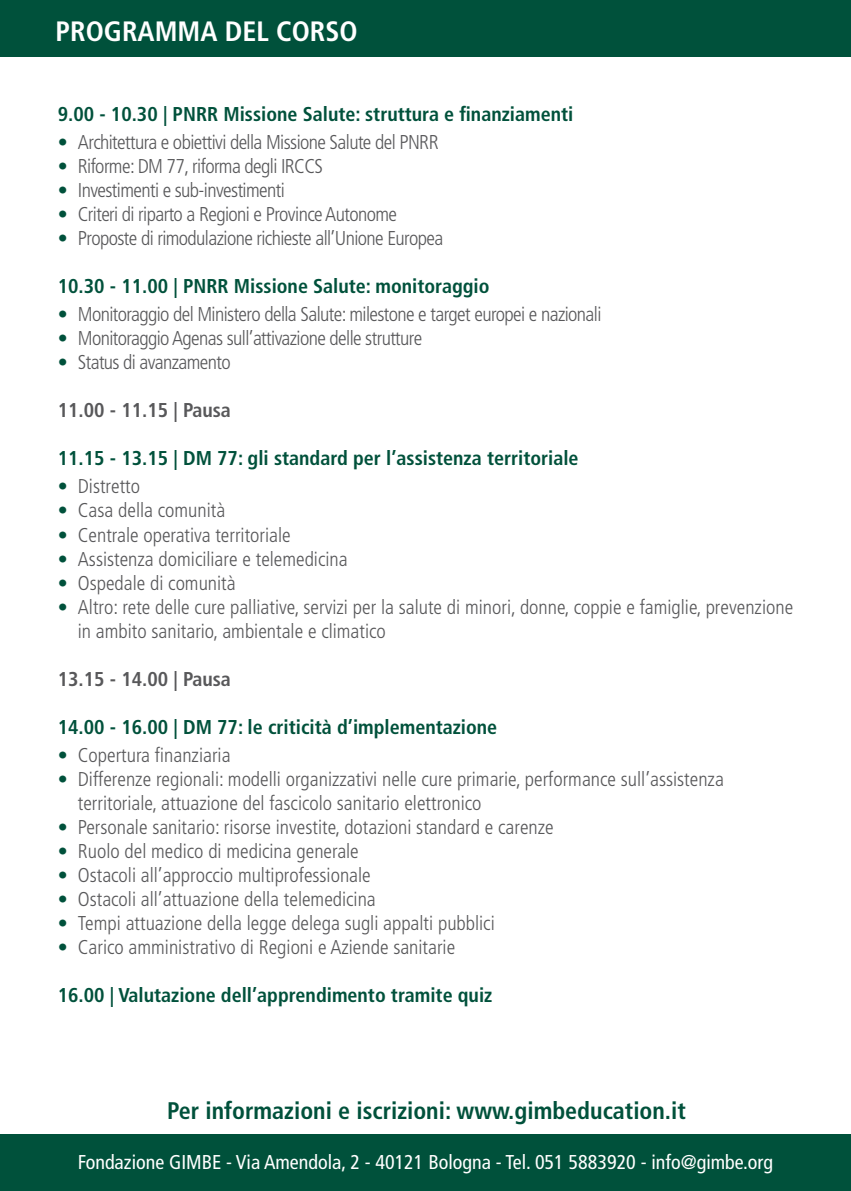
<style>
.page{position:relative;width:851px;height:1191px;background:#fff}
.page>*{position:absolute;margin:0;border:0;box-sizing:border-box;transform-origin:0 0}
.t1{font:700 condensed 28px "Frutiger LT Std";color:#fff}
.t2{font:700 condensed 24px "Frutiger LT Std";color:#00513b}
.t3{font:300 condensed 20px/24px "Frutiger LT Std";color:#58585a}
.t4{font:300 condensed 20px "Frutiger LT Std";letter-spacing:-.03em;color:#58585a}
.t5{font:700 condensed 20px "Frutiger LT Std";color:#00513b}
.t6{font:condensed 20px "Frutiger LT Std";color:#fff}
.t7{font:700 condensed 20px "Frutiger LT Std";color:#58585a}
.s1{color:#00513b}
</style>
<div class="page">
<div style="left:0;top:0;width:850px;height:57px;background:#00513b"></div>
<div style="left:0;top:1134px;width:850px;height:57px;background:#00513b"></div>
<h1 class="t1" style="left:56px;top:15px;width:303px">PROGRAMMA DEL CORSO</h1>
<p class="t5" style="left:58px;top:103px;width:517px">9.00 - 10.30 | PNRR Missione Salute: struttura e finanziamenti</p>
<p class="t4" style="left:58px;top:131px;width:382px"><span class="s1">•</span> Architettura e obiettivi della Missione Salute del PNRR</p>
<p class="t4" style="left:58px;top:155px;width:267px"><span class="s1">•</span> Riforme: DM 77, riforma degli IRCCS</p>
<p class="t4" style="left:58px;top:179px;width:228px"><span class="s1">•</span> Investimenti e sub-investimenti</p>
<p class="t4" style="left:58px;top:203px;width:340px"><span class="s1">•</span> Criteri di riparto a Regioni e Province Autonome</p>
<p class="t4" style="left:58px;top:227px;width:387px"><span class="s1">•</span> Proposte di rimodulazione richieste all’Unione Europea</p>
<p class="t5" style="left:58px;top:275px;width:433px">10.30 - 11.00 | PNRR Missione Salute: monitoraggio</p>
<p class="t4" style="left:58px;top:303px;width:545px"><span class="s1">•</span> Monitoraggio del Ministero della Salute: milestone e target europei e nazionali</p>
<p class="t4" style="left:58px;top:327px;width:366px"><span class="s1">•</span> Monitoraggio Agenas sull’attivazione delle strutture</p>
<p class="t4" style="left:58px;top:351px;width:174px"><span class="s1">•</span> Status di avanzamento</p>
<p class="t7" style="left:58px;top:399px;width:174px">11.00 - 11.15 | Pausa</p>
<p class="t5" style="left:58px;top:447px;width:522px">11.15 - 13.15 | DM 77: gli standard per l’assistenza territoriale</p>
<p class="t3" style="left:58px;top:475px;width:84px"><span class="s1">•</span> Distretto</p>
<p class="t3" style="left:58px;top:499px;width:169px"><span class="s1">•</span> Casa della comunità</p>
<p class="t3" style="left:58px;top:523px;width:234px"><span class="s1">•</span> Centrale operativa territoriale</p>
<p class="t3" style="left:58px;top:547px;width:291px"><span class="s1">•</span> Assistenza domiciliare e telemedicina</p>
<p class="t3" style="left:58px;top:571px;width:179px"><span class="s1">•</span> Ospedale di comunità</p>
<p class="t3" style="left:78px;top:595px;width:716px;text-indent:-20px"><span class="s1">•</span> Altro: rete delle cure palliative, servizi per la salute di minori, donne, coppie e famiglie, prevenzione in ambito sanitario, ambientale e climatico</p>
<p class="t7" style="left:58px;top:667px;width:174px">13.15 - 14.00 | Pausa</p>
<p class="t5" style="left:58px;top:715px;width:441px">14.00 - 16.00 | DM 77: le criticità d’implementazione</p>
<p class="t3" style="left:58px;top:743px;width:174px"><span class="s1">•</span> Copertura finanziaria</p>
<p class="t3" style="left:78px;top:767px;width:647px;text-indent:-20px"><span class="s1">•</span> Differenze regionali: modelli organizzativi nelle cure primarie, performance sull’assistenza territoriale, attuazione del fascicolo sanitario elettronico</p>
<p class="t3" style="left:58px;top:815px;width:497px"><span class="s1">•</span> Personale sanitario: risorse investite, dotazioni standard e carenze</p>
<p class="t3" style="left:58px;top:839px;width:302px"><span class="s1">•</span> Ruolo del medico di medicina generale</p>
<p class="t3" style="left:58px;top:863px;width:314px"><span class="s1">•</span> Ostacoli all’approccio multiprofessionale</p>
<p class="t3" style="left:58px;top:887px;width:319px"><span class="s1">•</span> Ostacoli all’attuazione della telemedicina</p>
<p class="t3" style="left:58px;top:911px;width:438px"><span class="s1">•</span> Tempi attuazione della legge delega sugli appalti pubblici</p>
<p class="t3" style="left:58px;top:935px;width:399px"><span class="s1">•</span> Carico amministrativo di Regioni e Aziende sanitarie</p>
<p class="t5" style="left:58px;top:983px;width:436px">16.00 | Valutazione dell’apprendimento tramite quiz</p>
<p class="t2" style="left:167px;top:1096px;width:520px">Per informazioni e iscrizioni: www.gimbeducation.it</p>
<p class="t6" style="left:78px;top:1150px;width:696px">Fondazione GIMBE - Via Amendola, 2 - 40121 Bologna - Tel. 051 5883920 - info@gimbe.org</p>
</div>
